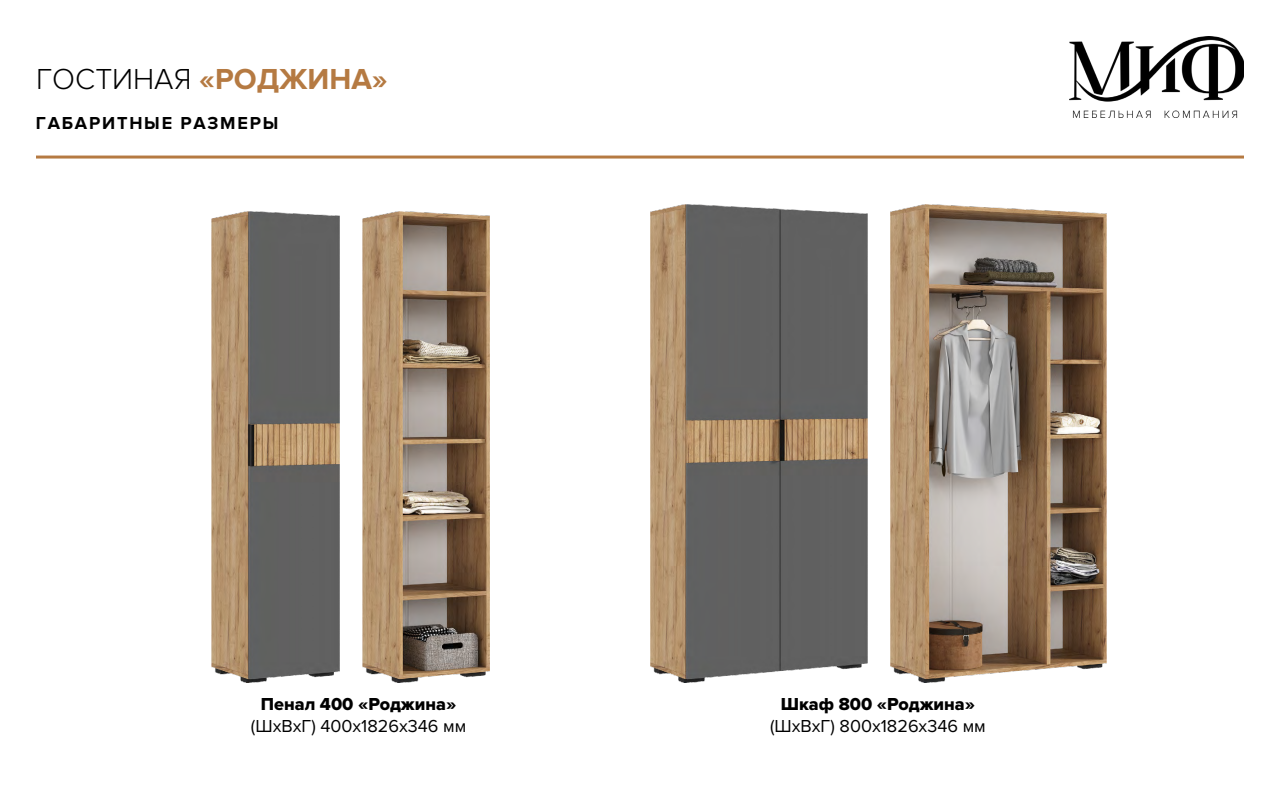
<style>
.page{position:relative;width:1280px;height:800px;background:#fff}
.page>*{position:absolute;margin:0;border:0;box-sizing:border-box;transform-origin:0 0}
.t1{font:700 30px "Proxima Nova";color:#b57a42}
.t2{font:18px "Proxima Nova";color:#000}
.t3{font:18px "Proxima Nova Extrabld";color:#000}
.t4{font:700 18px "Proxima Nova";letter-spacing:.1em;color:#000}
.s1{font-weight:300;color:#000}
</style>
<div class="page">
<img style="left:1069px;top:36px;width:175px;height:81px">
<hr style="left:36px;top:156px;width:1208px;height:3px;background:#b57a42">
<img style="left:211px;top:211px;width:129px;height:472px">
<img style="left:362px;top:211px;width:127px;height:472px">
<img style="left:650px;top:205px;width:218px;height:478px">
<img style="left:890px;top:205px;width:216px;height:478px">
<h1 class="t1" style="left:36px;top:61px;width:353px"><span class="s1">ГОСТИНАЯ</span> «РОДЖИНА»</h1>
<p class="t4" style="left:36px;top:112px;width:244px">ГАБАРИТНЫЕ РАЗМЕРЫ</p>
<p class="t3" style="left:261px;top:694px;width:197px">Пенал 400 «Роджина»</p>
<p class="t2" style="left:251px;top:715px;width:217px">(ШхВхГ) 400х1826х346 мм</p>
<p class="t3" style="left:781px;top:694px;width:196px">Шкаф 800 «Роджина»</p>
<p class="t2" style="left:770px;top:715px;width:217px">(ШхВхГ) 800х1826х346 мм</p>
</div>
